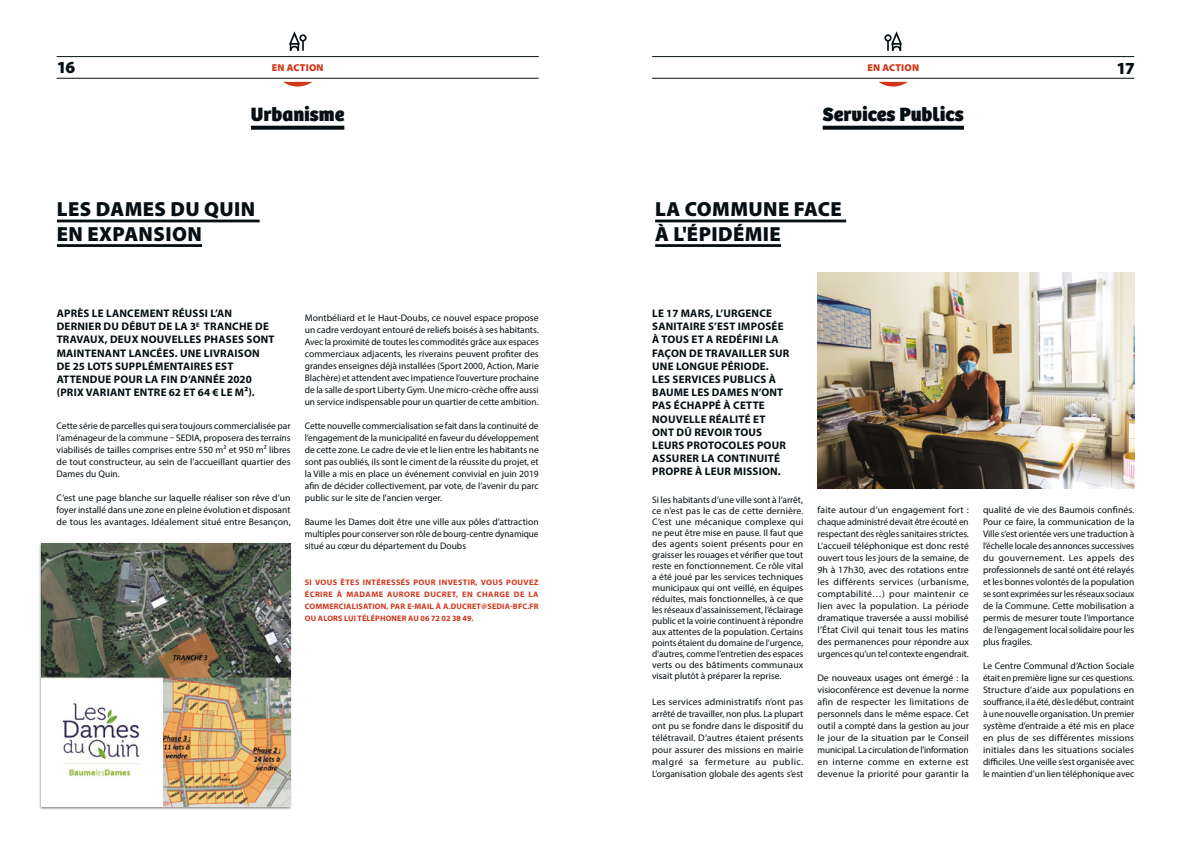
<style>
.page{position:relative;width:1191px;height:842px;background:#fff}
.page>*{position:absolute;margin:0;border:0;box-sizing:border-box;transform-origin:0 0}
.t1{font:900 20.5px/24.6px "Myriad Pro";letter-spacing:.02em;color:#050f13}
.t2{font:800 20px "Bree";color:#050f13}
.t3{font:900 17px "Myriad Pro";color:#050f13}
.t4{font:700 11px/13.2px "Myriad Pro";letter-spacing:.02em;color:#050f13}
.t5{font:900 10px "Myriad Pro";letter-spacing:.02em;color:#cf3619}
.t6{font:9.5px/12px "Myriad Pro";color:#050f13;text-align:justify}
.t7{font:700 8px/12px "Myriad Pro";letter-spacing:.02em;color:#cf3619;text-align:justify}
</style>
<div class="page">
<svg style="left:251px;top:126px;width:93px;height:4px"></svg>
<svg style="left:822px;top:126px;width:142px;height:4px"></svg>
<hr style="left:57px;top:220px;width:203px;height:2px;background:#050f13">
<hr style="left:57px;top:244px;width:145px;height:3px;background:#050f13">
<hr style="left:655px;top:220px;width:191px;height:2px;background:#050f13">
<hr style="left:655px;top:244px;width:126px;height:3px;background:#050f13">
<div style="left:38px;top:542px;width:254px;height:268px;background:#000;opacity:.5"></div>
<img style="left:42px;top:543px;width:248px;height:263px">
<img style="left:817px;top:273px;width:317px;height:216px">
<svg style="left:283px;top:82px;width:29px;height:5px"></svg>
<svg style="left:879px;top:82px;width:28px;height:5px"></svg>
<hr style="left:57px;top:56px;width:482px;height:1px;background:#050f13">
<hr style="left:652px;top:56px;width:482px;height:1px;background:#050f13">
<hr style="left:57px;top:78px;width:482px;height:1px;background:#050f13">
<hr style="left:652px;top:78px;width:482px;height:1px;background:#050f13">
<svg style="left:289px;top:31px;width:18px;height:20px"></svg>
<svg style="left:884px;top:31px;width:18px;height:20px"></svg>
<h3 class="t3" style="left:57px;top:59px;width:20px">16</h3>
<h3 class="t3" style="left:1116px;top:59px;width:20px">17</h3>
<h2 class="t2" style="left:251px;top:102px;width:95px">Urbanisme</h2>
<h2 class="t2" style="left:822px;top:102px;width:143px">Services Publics</h2>
<p class="t5" style="left:272px;top:63px;width:53px">EN ACTION</p>
<p class="t5" style="left:867px;top:63px;width:53px">EN ACTION</p>
<h1 class="t1" style="left:57px;top:197px;width:200px">LES DAMES DU QUIN<br>EN EXPANSION</h1>
<h1 class="t1" style="left:655px;top:197px;width:188px">LA COMMUNE FACE<br>À L'ÉPIDÉMIE</h1>
<p class="t4" style="left:57px;top:307px;width:219px">APRÈS LE LANCEMENT RÉUSSI L’AN DERNIER DU DÉBUT DE LA 3<sup>E</sup> TRANCHE DE TRAVAUX, DEUX NOUVELLES PHASES SONT MAINTENANT LANCÉES. UNE LIVRAISON DE 25 LOTS SUPPLÉMENTAIRES EST ATTENDUE POUR LA FIN D’ANNÉE 2020 (PRIX VARIANT ENTRE 62 ET 64 € LE M²).</p>
<p class="t6" style="left:57px;top:420px;width:236px">Cette série de parcelles qui sera toujours commercialisée par l’aménageur de la commune – SEDIA, proposera des terrains viabilisés de tailles comprises entre 550 m² et 950 m² libres de tout constructeur, au sein de l’accueillant quartier des Dames du Quin.</p>
<p class="t6" style="left:57px;top:492px;width:236px">C’est une page blanche sur laquelle réaliser son rêve d’un foyer installé dans une zone en pleine évolution et disposant de tous les avantages. Idéalement situé entre Besançon,</p>
<p class="t6" style="left:305px;top:312px;width:235px">Montbéliard et le Haut-Doubs, ce nouvel espace propose un cadre verdoyant entouré de reliefs boisés à ses habitants.<br>Avec la proximité de toutes les commodités grâce aux espaces commerciaux adjacents, les riverains peuvent profiter des grandes enseignes déjà installées (Sport 2000, Action, Marie Blachère) et attendent avec impatience l’ouverture prochaine de la salle de sport Liberty Gym. Une micro-crèche offre aussi un service indispensable pour un quartier de cette ambition.</p>
<p class="t6" style="left:305px;top:420px;width:236px">Cette nouvelle commercialisation se fait dans la continuité de l’engagement de la municipalité en faveur du développement de cette zone. Le cadre de vie et le lien entre les habitants ne sont pas oubliés, ils sont le ciment de la réussite du projet, et la Ville a mis en place un événement convivial en juin 2019 afin de décider collectivement, par vote, de l’avenir du parc public sur le site de l’ancien verger.</p>
<p class="t6" style="left:305px;top:516px;width:235px">Baume les Dames doit être une ville aux pôles d’attraction multiples pour conserver son rôle de bourg-centre dynamique situé au cœur du département du Doubs</p>
<p class="t7" style="left:305px;top:576px;width:235px">SI VOUS ÊTES INTÉRESSÉS POUR INVESTIR, VOUS POUVEZ ÉCRIRE À MADAME AURORE DUCRET, EN CHARGE DE LA COMMERCIALISATION, PAR E-MAIL À A.DUCRET@SEDIA-BFC.FR OU ALORS LUI TÉLÉPHONER AU 06 72 02 38 49.</p>
<p class="t4" style="left:652px;top:307px;width:139px">LE 17 MARS, L’URGENCE<br>SANITAIRE S’EST IMPOSÉE<br>À TOUS ET A REDÉFINI LA<br>FAÇON DE TRAVAILLER SUR<br>UNE LONGUE PÉRIODE.<br>LES SERVICES PUBLICS À<br>BAUME LES DAMES N’ONT<br>PAS ÉCHAPPÉ À CETTE<br>NOUVELLE RÉALITÉ ET<br>ONT DÛ REVOIR TOUS<br>LEURS PROTOCOLES POUR<br>ASSURER LA CONTINUITÉ<br>PROPRE À LEUR MISSION.</p>
<p class="t6" style="left:652px;top:495px;width:153px;line-height:11px">Si les habitants d’une ville sont à l’arrêt, ce n’est pas le cas de cette dernière.<br>C’est une mécanique complexe qui ne peut être mise en pause. Il faut que des agents soient présents pour en graisser les rouages et vérifier que tout reste en fonctionnement. Ce rôle vital a été joué par les services techniques municipaux qui ont veillé, en équipes réduites, mais fonctionnelles, à ce que les réseaux d’assainissement, l’éclairage public et la voirie continuent à répondre aux attentes de la population. Certains points étaient du domaine de l’urgence, d’autres, comme l’entretien des espaces verts ou des bâtiments communaux visait plutôt à préparer la reprise.</p>
<p class="t6" style="left:652px;top:696px;width:153px">Les services administratifs n’ont pas arrêté de travailler, non plus. La plupart ont pu se fondre dans le dispositif du télétravail. D’autres étaient présents pour assurer des missions en mairie malgré sa fermeture au public.<br>L’organisation globale des agents s’est</p>
<p class="t6" style="left:817px;top:504px;width:153px">faite autour d’un engagement fort : chaque administré devait être écouté en respectant des règles sanitaires strictes.<br>L’accueil téléphonique est donc resté ouvert tous les jours de la semaine, de 9h à 17h30, avec des rotations entre les différents services (urbanisme, comptabilité…) pour maintenir ce lien avec la population. La période dramatique traversée a aussi mobilisé l’État Civil qui tenait tous les matins des permanences pour répondre aux urgences qu’un tel contexte engendrait.</p>
<p class="t6" style="left:817px;top:672px;width:153px">De nouveaux usages ont émergé : la visioconférence est devenue la norme afin de respecter les limitations de personnels dans le même espace. Cet outil a compté dans la gestion au jour le jour de la situation par le Conseil municipal. La circulation de l’information en interne comme en externe est devenue la priorité pour garantir la</p>
<p class="t6" style="left:983px;top:504px;width:153px">qualité de vie des Baumois confinés.<br>Pour ce faire, la communication de la Ville s’est orientée vers une traduction à l’échelle locale des annonces successives du gouvernement. Les appels des professionnels de santé ont été relayés et les bonnes volontés de la population se sont exprimées sur les réseaux sociaux de la Commune. Cette mobilisation a permis de mesurer toute l’importance de l’engagement local solidaire pour les plus fragiles.</p>
<p class="t6" style="left:983px;top:660px;width:153px">Le Centre Communal d’Action Sociale était en première ligne sur ces questions.<br>Structure d’aide aux populations en souffrance, il a été, dès le début, contraint à une nouvelle organisation. Un premier système d’entraide a été mis en place en plus de ses différentes missions initiales dans les situations sociales difficiles. Une veille s’est organisée avec le maintien d’un lien téléphonique avec</p>
</div>
